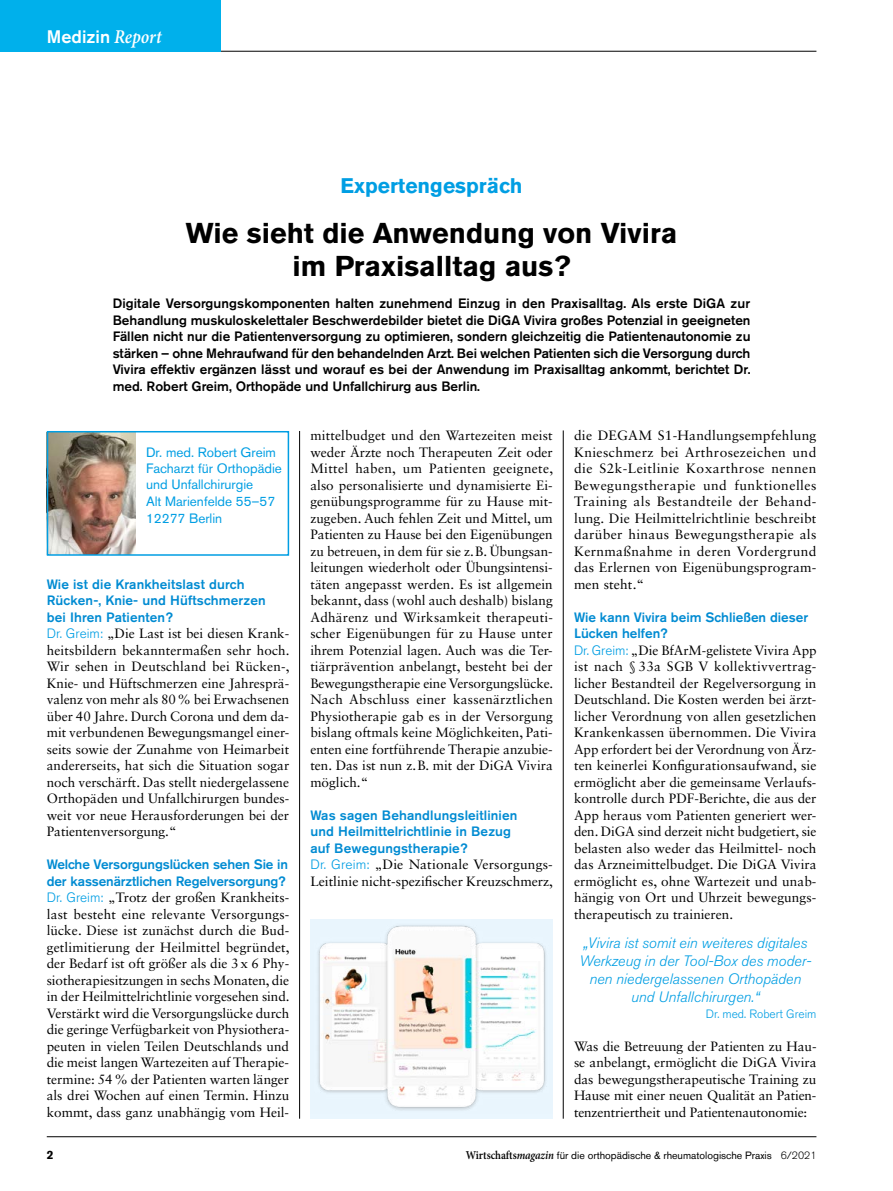
<style>
.page{position:relative;width:893px;height:1191px;background:#fff}
.page>*{position:absolute;margin:0;border:0;box-sizing:border-box;transform-origin:0 0}
.t1{font:700 28.5px/33px "Akzidenz Grotesk BQ";color:#000;text-align:center}
.t2{font:700 21px "Akzidenz Grotesk BQ";color:#009ee3}
.t3{font:500 18px "Akzidenz Grotesk BQ";color:#fff}
.t4{font:italic 300 15px/18px "Akzidenz Grotesk BQ";color:#009ee3;text-align:center}
.t5{font:13.5px/16.5px "Sabon LT Std";color:#000;text-align:justify}
.t6{font:500 13.5px/16.5px "Akzidenz Grotesk BQ";color:#000;text-align:justify}
.t7{font:500 13.5px/16.5px "Akzidenz Grotesk BQ";letter-spacing:.01em;color:#008bd2}
.t8{font:13.5px/16.5px "Akzidenz Grotesk BQ";color:#009ee3}
.t9{font:500 13.5px/16.5px "Akzidenz Grotesk BQ";letter-spacing:-.01em;color:#008bd2}
.t10{font:300 12px "Akzidenz Grotesk BQ";color:#009ee3}
.t11{font:700 12px "Akzidenz Grotesk BQ";color:#000}
.t12{font:10.5px "Akzidenz Grotesk BQ";color:#000}
.s1{font-family:"Minion Pro";font-weight:600;font-style:italic;font-size:19.5px}
.s2{font-family:"Akzidenz Grotesk BQ";font-weight:300;color:#009ee3}
.s3{font-family:"Minion Pro";font-weight:600;font-size:12px}
.s4{font-family:"Minion Pro";font-weight:600;font-style:italic;font-size:12px}
.s5{font-weight:300}
</style>
<div class="page">
<img style="left:50px;top:434px;width:85px;height:119px">
<div style="left:310px;top:919px;width:243px;height:199px;background:#eaf6fe"></div>
<img style="left:318px;top:925px;width:228px;height:186px">
<div style="left:47px;top:431px;width:242px;height:125px;border:2px solid #009ee3"></div>
<hr style="left:299px;top:431px;width:1px;height:687px;background:#000">
<hr style="left:563px;top:430px;width:1px;height:688px;background:#000">
<hr style="left:47px;top:51px;width:769px;height:1px;background:#000">
<div style="left:0;top:0;width:221px;height:51px;background:#00b0eb"></div>
<hr style="left:47px;top:1136px;width:769px;height:1px;background:#000">
<h3 class="t3" style="left:47px;top:26px;width:116px">Medizin <span class="s1">Report</span></h3>
<h2 class="t2" style="left:341px;top:173px;width:183px">Expertengespräch</h2>
<h1 class="t1" style="left:186px;top:216px;width:493px">Wie sieht die Anwendung von Vivira im Praxisalltag aus?</h1>
<p class="t6" style="left:113px;top:295px;width:639px">Digitale Versorgungskomponenten halten zunehmend Einzug in den Praxisalltag. Als erste DiGA zur Behandlung muskuloskelettaler Beschwerdebilder bietet die DiGA Vivira großes Potenzial in geeigneten Fällen nicht nur die Patientenversorgung zu optimieren, sondern gleichzeitig die Patientenautonomie zu stärken – ohne Mehraufwand für den behandelnden Arzt. Bei welchen Patienten sich die Versorgung durch Vivira effektiv ergänzen lässt und worauf es bei der Anwendung im Praxisalltag ankommt, berichtet Dr. med. Robert Greim, Orthopäde und Unfallchirurg aus Berlin.</p>
<p class="t5" style="left:574px;top:427px;width:244px">die DEGAM S1-Handlungsempfehlung Knieschmerz bei Arthrosezeichen und die S2k-Leitlinie Koxarthrose nennen Bewegungstherapie und funktionelles Training als Bestandteile der Behand&shy;lung. Die Heilmittelrichtlinie beschreibt darüber hinaus Bewegungstherapie als Kernmaßnahme in deren Vordergrund das Erlernen von Eigenübungsprogram&shy;men steht.“</p>
<p class="t7" style="left:574px;top:608px;width:236px">Wie kann Vivira beim Schließen dieser<br>Lücken helfen?</p>
<p class="t5" style="left:574px;top:641px;width:244px"><span class="s2">Dr. Greim:</span> „Die BfArM-gelistete Vivira App ist nach § 33a SGB V kollektivvertrag&shy;licher Bestandteil der Regelversorgung in Deutschland. Die Kosten werden bei ärzt&shy;licher Verordnung von allen gesetzlichen Krankenkassen übernommen. Die Vivira App erfordert bei der Verordnung von Ärz&shy;ten keinerlei Konfigurationsaufwand, sie ermöglicht aber die gemeinsame Verlaufs&shy;kontrolle durch PDF-Berichte, die aus der App heraus vom Patienten generiert wer&shy;den. DiGA sind derzeit nicht budgetiert, sie belasten also weder das Heilmittel- noch das Arzneimittelbudget. Die DiGA Vivira ermöglicht es, ohne Wartezeit und unab&shy;hängig von Ort und Uhrzeit bewegungs&shy;therapeutisch zu trainieren.</p>
<p class="t4" style="left:579px;top:933px;width:233px">„Vivira ist somit ein weiteres digitales Werkzeug in der Tool-Box des moder&shy;nen niedergelassenen Orthopäden und Unfallchirurgen.“</p>
<p class="t10" style="left:706px;top:1007px;width:112px">Dr. med. Robert Greim</p>
<p class="t5" style="left:574px;top:1037px;width:244px">Was die Betreuung der Patienten zu Hau&shy;se anbelangt, ermöglicht die DiGA Vivira das bewegungstherapeutische Training zu Hause mit einer neuen Qualität an Patien&shy;tenzentriertheit und Patientenautonomie:</p>
<p class="t5" style="left:310px;top:427px;width:244px">mittelbudget und den Wartezeiten meist weder Ärzte noch Therapeuten Zeit oder Mittel haben, um Patienten geeignete, also personalisierte und dynamisierte Ei&shy;genübungsprogramme für zu Hause mit&shy;zugeben. Auch fehlen Zeit und Mittel, um Patienten zu Hause bei den Eigenübungen zu betreuen, in dem für sie z.B. Übungsan&shy;leitungen wiederholt oder Übungsintensi&shy;täten angepasst werden. Es ist allgemein bekannt, dass (wohl auch deshalb) bislang Adhärenz und Wirksamkeit therapeuti&shy;scher Eigenübungen für zu Hause unter ihrem Potenzial lagen. Auch was die Ter&shy;tiärprävention anbelangt, besteht bei der Bewegungstherapie eine Versorgungslücke.<br>Nach Abschluss einer kassenärztlichen Physiotherapie gab es in der Versorgung bislang oftmals keine Möglichkeiten, Pati&shy;enten eine fortführende Therapie anzubie&shy;ten. Das ist nun z.B. mit der DiGA Vivira möglich.“</p>
<p class="t7" style="left:310px;top:806px;width:208px">Was sagen Behandlungsleitlinien und Heilmittelrichtlinie in Bezug auf Bewegungstherapie?</p>
<p class="t5" style="left:310px;top:856px;width:244px"><span class="s2">Dr. Greim:</span> „Die Nationale Versorgungs-<br>Leitlinie nicht-spezifischer Kreuzschmerz,</p>
<p class="t8" style="left:146px;top:443px;width:137px">Dr. med. Robert Greim<br>Facharzt für Orthopädie und Unfallchirurgie<br>Alt Marienfelde 55–57<br>12277 Berlin</p>
<p class="t7" style="left:47px;top:575px;width:220px">Wie ist die Krankheitslast durch<br>Rücken-, Knie- und Hüftschmerzen bei Ihren Patienten?</p>
<p class="t5" style="left:47px;top:625px;width:244px"><span class="s2">Dr. Greim:</span> „Die Last ist bei diesen Krank&shy;heitsbildern bekanntermaßen sehr hoch.<br>Wir sehen in Deutschland bei Rücken-, Knie- und Hüftschmerzen eine Jahresprä&shy;valenz von mehr als 80% bei Erwachsenen über 40 Jahre. Durch Corona und dem da&shy;mit verbundenen Bewegungsmangel einer&shy;seits sowie der Zunahme von Heimarbeit andererseits, hat sich die Situation sogar noch verschärft. Das stellt niedergelassene Orthopäden und Unfallchirurgen bundes&shy;weit vor neue Herausforderungen bei der Patientenversorgung.“</p>
<p class="t9" style="left:47px;top:856px;width:243px">Welche Versorgungslücken sehen Sie in der kassenärztlichen Regelversorgung?</p>
<p class="t5" style="left:47px;top:889px;width:244px"><span class="s2">Dr. Greim:</span> „Trotz der großen Krankheits&shy;last besteht eine relevante Versorgungs&shy;lücke. Diese ist zunächst durch die Bud&shy;getlimitierung der Heilmittel begründet, der Bedarf ist oft größer als die 3x 6 Phy&shy;siotherapiesitzungen in sechs Monaten, die in der Heilmittelrichtlinie vorgesehen sind.<br>Verstärkt wird die Versorgungslücke durch die geringe Verfügbarkeit von Physiothera&shy;peuten in vielen Teilen Deutschlands und die meist langen Wartezeiten auf Therapie&shy;termine: 54% der Patienten warten länger als drei Wochen auf einen Termin. Hinzu kommt, dass ganz unabhängig vom Heil-</p>
<p class="t11" style="left:47px;top:1147px;width:8px">2</p>
<p class="t12" style="left:466px;top:1149px;width:352px"><span class="s3">Wirtschafts</span><span class="s4">magazin</span> für die orthopädische &amp; rheumatologische Praxis <span class="s5">6/2021</span></p>
</div>
